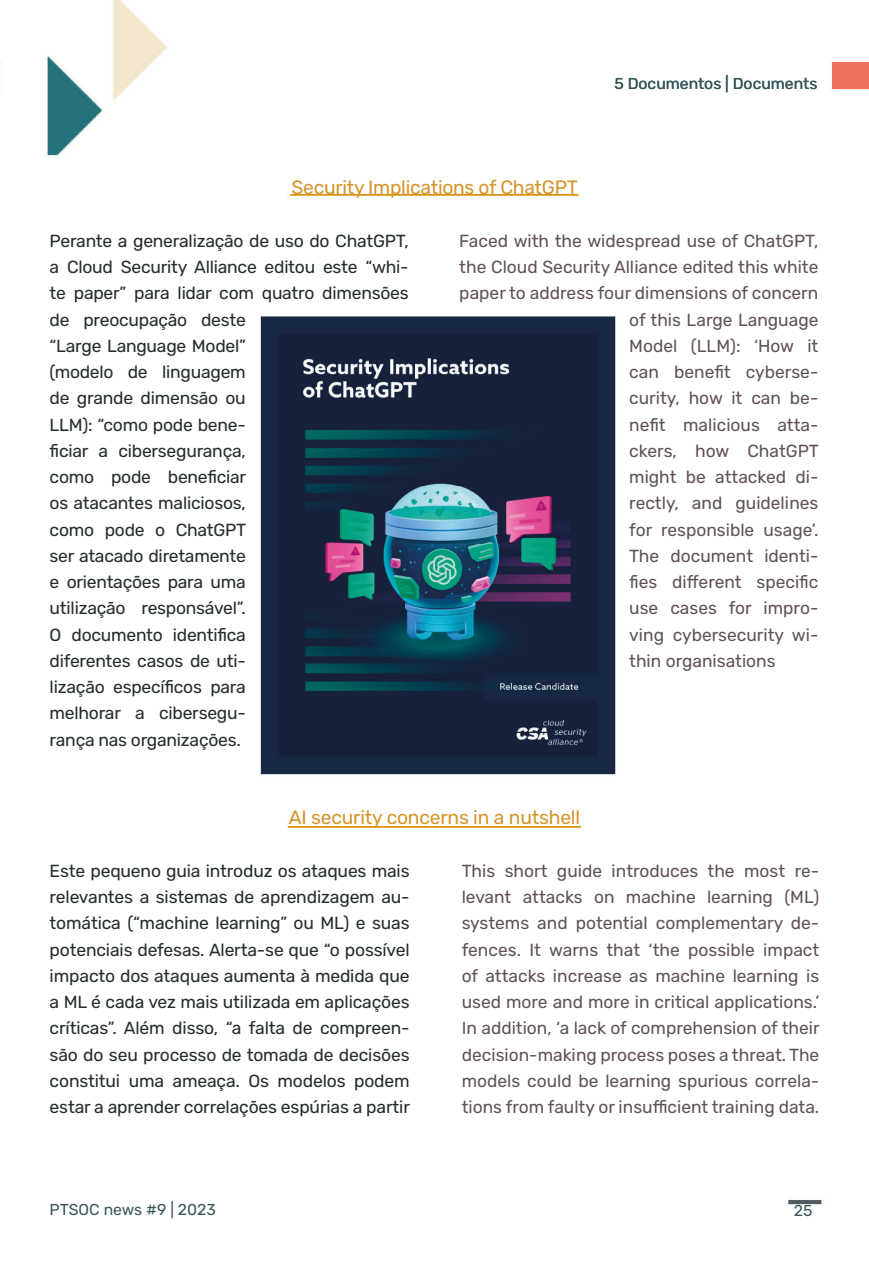
<style>
.page{position:relative;width:869px;height:1265px;background:#fff}
.page>*{position:absolute;margin:0;border:0;box-sizing:border-box;transform-origin:0 0}
.t1{font:300 19.25px "Rubik";letter-spacing:-.01em;color:#d6942a}
.t2{font:300 17.5px/26.2px "Rubik";letter-spacing:-.015em;color:#252d2f}
.t3{font:300 17.5px/26.2px "Rubik";color:#605255;text-align:justify}
.t4{font:300 15.75px "Rubik";color:#38585c}
</style>
<div class="page">
<img style="left:0;top:0;width:868px;height:1205px">
<p class="t1" style="left:291px;top:177px;width:288px">Security Implications of ChatGPT</p>
<p class="t4" style="left:614px;top:75px;width:204px">5 Documentos | Documents</p>
<p class="t2" style="left:50px;top:228px;width:360px">Perante a generalização de uso do ChatGPT, a Cloud Security Alliance editou este “whi&shy;te paper” para lidar com quatro dimensões de preocupação deste<br>“Large Language Model”<br>(modelo de linguagem<br>de grande dimensão ou<br>LLM): “como pode bene-<br>ficiar a cibersegurança,<br>como pode beneficiar<br>os atacantes maliciosos,<br>como pode o ChatGPT<br>ser atacado diretamente<br>e orientações para uma<br>utilização responsável”.<br>O documento identifica<br>diferentes casos de uti-<br>lização específicos para<br>melhorar a cibersegu-<br>rança nas organizações.</p>
<p class="t3" style="left:459px;top:228px;width:360px">Faced with the widespread use of ChatGPT,</p>
<p class="t3" style="left:459px;top:254px;width:360px">the Cloud Security Alliance edited this white</p>
<p class="t3" style="left:459px;top:281px;width:360px">paper to address four dimensions of concern</p>
<p class="t3" style="left:629px;top:307px;width:191px">of this Large Language</p>
<p class="t3" style="left:629px;top:333px;width:191px">Model (LLM): ‘How it</p>
<p class="t3" style="left:629px;top:359px;width:191px">can benefit cyberse-</p>
<p class="t3" style="left:629px;top:386px;width:190px">curity, how it can be-</p>
<p class="t3" style="left:629px;top:412px;width:191px">nefit malicious atta-</p>
<p class="t3" style="left:629px;top:438px;width:191px">ckers, how ChatGPT</p>
<p class="t3" style="left:629px;top:464px;width:191px">might be attacked di-</p>
<p class="t3" style="left:629px;top:491px;width:191px">rectly, and guidelines</p>
<p class="t3" style="left:629px;top:517px;width:190px">for responsible usage’.</p>
<p class="t3" style="left:629px;top:543px;width:190px">The document identi-</p>
<p class="t3" style="left:629px;top:569px;width:191px">fies different specific</p>
<p class="t3" style="left:629px;top:596px;width:191px">use cases for impro-</p>
<p class="t3" style="left:629px;top:622px;width:191px">ving cybersecurity wi-</p>
<p class="t3" style="left:629px;top:648px;width:148px">thin organisations</p>
<p class="t1" style="left:289px;top:807px;width:292px">AI security concerns in a nutshell</p>
<p class="t2" style="left:50px;top:858px;width:362px;text-align:justify">Este pequeno guia introduz os ataques mais relevantes a sistemas de aprendizagem au&shy;tomática (“machine learning” ou ML) e suas potenciais defesas. Alerta-se que “o possível impacto dos ataques aumenta à medida que a ML é cada vez mais utilizada em aplicações críticas”. Além disso, “a falta de compreen&shy;são do seu processo de tomada de decisões constitui uma ameaça. Os modelos podem estar a aprender correlações espúrias a partir</p>
<p class="t3" style="left:461px;top:858px;width:359px">This short guide introduces the most re&shy;levant attacks on machine learning (ML) systems and potential complementary de&shy;fences. It warns that ‘the possible impact of attacks increase as machine learning is used more and more in critical applications.’ In addition, ‘a lack of comprehension of their decision-making process poses a threat. The models could be learning spurious correla&shy;tions from faulty or insufficient training data.</p>
<p class="t4" style="left:50px;top:1201px;width:168px">PTSOC news #9 | 2023</p>
<p class="t4" style="left:793px;top:1202px;width:20px">25</p>
</div>
